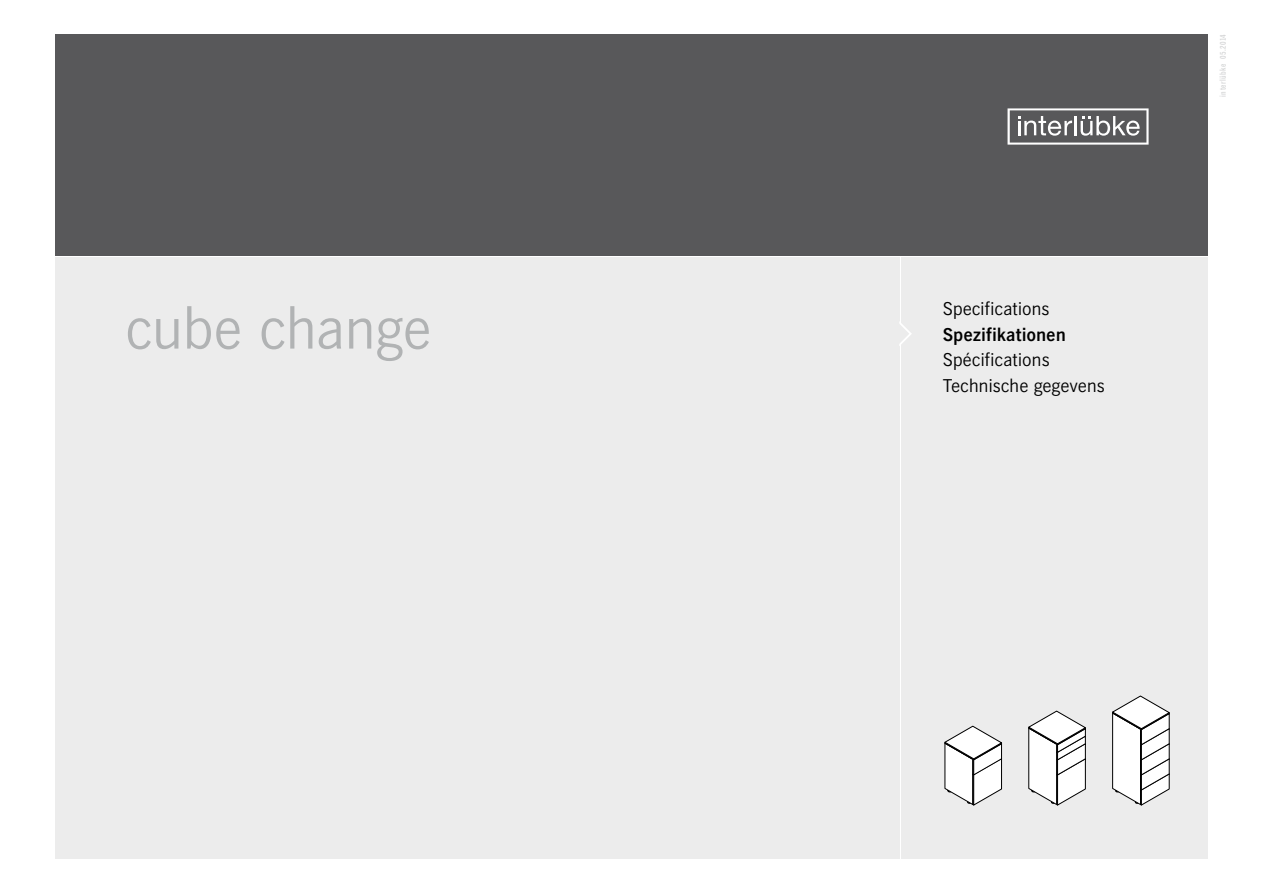
<style>
.page{position:relative;width:1263px;height:893px;background:#fff}
.page>*{position:absolute;margin:0;border:0;box-sizing:border-box;transform-origin:0 0}
.t1{font:300 57px "Cor Inter";letter-spacing:-.02em;color:#b1b3b4}
.t2{font:300 18px/25.7px "Cor Inter";letter-spacing:-.005em;color:#000}
.t3{font:500 18px "Cor Inter";color:#000}
.t4{font:condensed 8.25px "Cor Inter";letter-spacing:.05em;color:#d0d1d2}
</style>
<div class="page">
<div style="left:901px;top:257px;width:307px;height:602px;background:#ececec"></div>
<div style="left:55px;top:257px;width:844px;height:602px;background:#ececec"></div>
<div style="left:55px;top:34px;width:1153px;height:221px;background:#58585a"></div>
<svg style="left:899px;top:321px;width:13px;height:23px"></svg>
<svg style="left:1007px;top:108px;width:141px;height:37px"></svg>
<svg style="left:944px;top:726px;width:58px;height:80px"></svg>
<svg style="left:1028px;top:711px;width:58px;height:95px"></svg>
<svg style="left:1112px;top:695px;width:58px;height:111px"></svg>
<h1 class="t1" style="left:125px;top:293px;width:308px">cube change</h1>
<p class="t2" style="left:943px;top:296px;width:108px">Specifications</p>
<p class="t3" style="left:943px;top:323px;width:125px">Spezifikationen</p>
<p class="t2" style="left:943px;top:347px;width:163px">Spécifications<br>Technische gegevens</p>
<p class="t4" style="left:1218px;top:97px;width:64px;rotate:-90deg">interlübke 05.2014</p>
</div>
